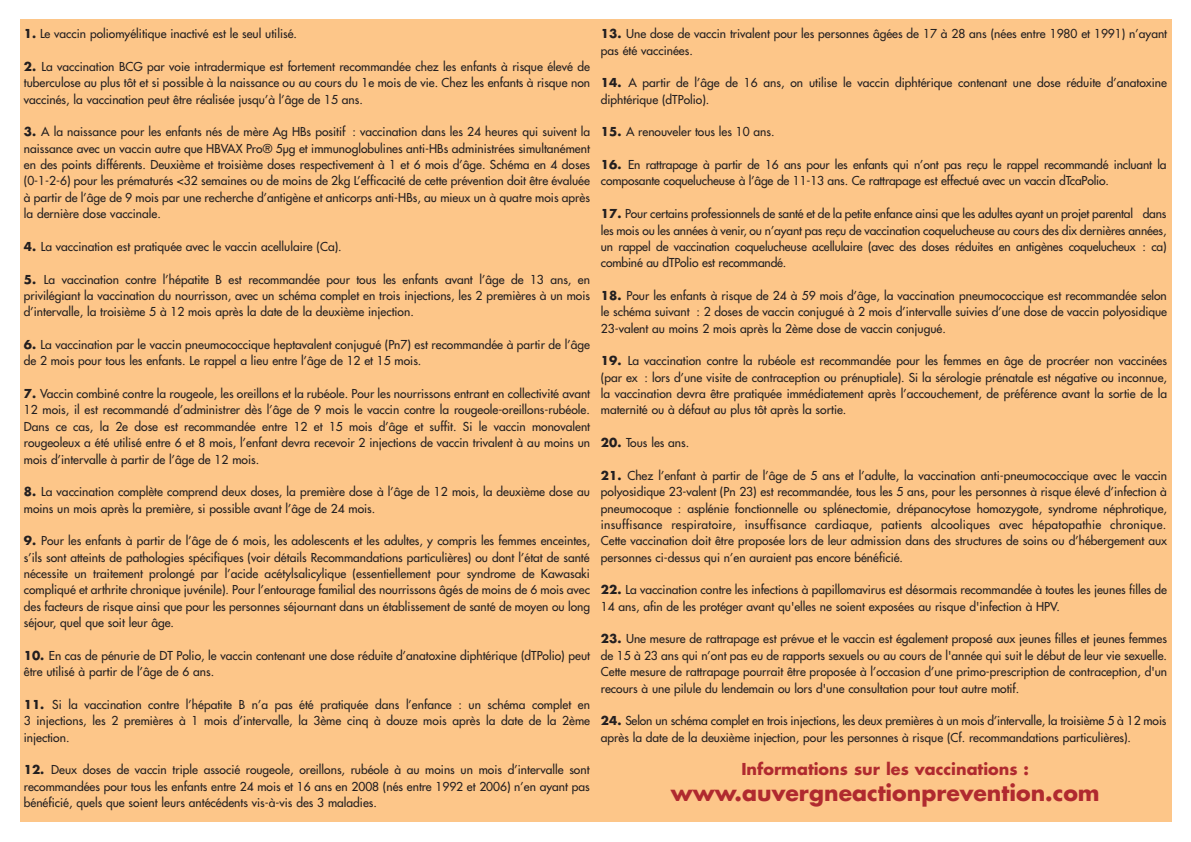
<style>
.page{position:relative;width:1191px;height:842px;background:#fff}
.page>*{position:absolute;margin:0;border:0;box-sizing:border-box;transform-origin:0 0}
.t1{font:700 22px "Futura";color:#b02a2f}
.t2{font:700 16px "Futura";color:#b02a2f}
.t3{font:12px/16.4px "Futura";color:#231f20;text-align:justify}
.s1{font-weight:700}
</style>
<div class="page">
<div style="left:20px;top:20px;width:1151px;height:802px;background:#fdc689"></div>
<p class="t3" style="left:24px;top:26px;width:275px"><span class="s1">1.</span> Le vaccin poliomyélitique inactivé est le seul utilisé.</p>
<p class="t3" style="left:24px;top:59px;width:568px"><span class="s1">2.</span> La vaccination BCG par voie intradermique est fortement recommandée chez les enfants à risque élevé de tuberculose au plus tôt et si possible à la naissance ou au cours du 1e mois de vie. Chez les enfants à risque non vaccinés, la vaccination peut être réalisée jusqu’à l’âge de 15 ans.</p>
<p class="t3" style="left:24px;top:125px;width:568px"><span class="s1">3.</span> A la naissance pour les enfants nés de mère Ag HBs positif : vaccination dans les 24 heures qui suivent la naissance avec un vaccin autre que HBVAX Pro® 5µg et immunoglobulines anti-HBs administrées simultanément en des points différents. Deuxième et troisième doses respectivement à 1 et 6 mois d’âge. Schéma en 4 doses (0-1-2-6) pour les prématurés &lt;32 semaines ou de moins de 2kg L’efficacité de cette prévention doit être évaluée à partir de l’âge de 9 mois par une recherche d’antigène et anticorps anti-HBs, au mieux un à quatre mois après la dernière dose vaccinale.</p>
<p class="t3" style="left:24px;top:239px;width:319px"><span class="s1">4.</span> La vaccination est pratiquée avec le vaccin acellulaire (Ca).</p>
<p class="t3" style="left:24px;top:272px;width:568px"><span class="s1">5.</span> La vaccination contre l’hépatite B est recommandée pour tous les enfants avant l’âge de 13 ans, en privilégiant la vaccination du nourrisson, avec un schéma complet en trois injections, les 2 premières à un mois d’intervalle, la troisième 5 à 12 mois après la date de la deuxième injection.</p>
<p class="t3" style="left:24px;top:337px;width:567px"><span class="s1">6.</span> La vaccination par le vaccin pneumococcique heptavalent conjugué (Pn7) est recommandée à partir de l’âge de 2 mois pour tous les enfants. Le rappel a lieu entre l’âge de 12 et 15 mois.</p>
<p class="t3" style="left:24px;top:386px;width:568px"><span class="s1">7.</span> Vaccin combiné contre la rougeole, les oreillons et la rubéole. Pour les nourrissons entrant en collectivité avant 12 mois, il est recommandé d’administrer dès l’âge de 9 mois le vaccin contre la rougeole-oreillons-rubéole.<br>Dans ce cas, la 2e dose est recommandée entre 12 et 15 mois d’âge et suffit. Si le vaccin monovalent rougeoleux a été utilisé entre 6 et 8 mois, l’enfant devra recevoir 2 injections de vaccin trivalent à au moins un mois d’intervalle à partir de l’âge de 12 mois.</p>
<p class="t3" style="left:24px;top:484px;width:567px"><span class="s1">8.</span> La vaccination complète comprend deux doses, la première dose à l’âge de 12 mois, la deuxième dose au moins un mois après la première, si possible avant l’âge de 24 mois.</p>
<p class="t3" style="left:24px;top:533px;width:568px"><span class="s1">9.</span> Pour les enfants à partir de l’âge de 6 mois, les adolescents et les adultes, y compris les femmes enceintes, s’ils sont atteints de pathologies spécifiques (voir détails Recommandations particulières) ou dont l’état de santé nécessite un traitement prolongé par l’acide acétylsalicylique (essentiellement pour syndrome de Kawasaki compliqué et arthrite chronique juvénile). Pour l’entourage familial des nourrissons âgés de moins de 6 mois avec des facteurs de risque ainsi que pour les personnes séjournant dans un établissement de santé de moyen ou long séjour, quel que soit leur âge.</p>
<p class="t3" style="left:24px;top:648px;width:567px"><span class="s1">10.</span> En cas de pénurie de DT Polio, le vaccin contenant une dose réduite d’anatoxine diphtérique (dTPolio) peut être utilisé à partir de l’âge de 6 ans.</p>
<p class="t3" style="left:24px;top:697px;width:568px"><span class="s1">11.</span> Si la vaccination contre l’hépatite B n’a pas été pratiquée dans l’enfance : un schéma complet en 3 injections, les 2 premières à 1 mois d’intervalle, la 3ème cinq à douze mois après la date de la 2ème injection.</p>
<p class="t3" style="left:24px;top:762px;width:567px"><span class="s1">12.</span> Deux doses de vaccin triple associé rougeole, oreillons, rubéole à au moins un mois d’intervalle sont recommandées pour tous les enfants entre 24 mois et 16 ans en 2008 (nés entre 1992 et 2006) n’en ayant pas bénéficié, quels que soient leurs antécédents vis-à-vis des 3 maladies.</p>
<p class="t3" style="left:601px;top:26px;width:568px"><span class="s1">13.</span> Une dose de vaccin trivalent pour les personnes âgées de 17 à 28 ans (nées entre 1980 et 1991) n’ayant pas été vaccinées.</p>
<p class="t3" style="left:601px;top:76px;width:567px"><span class="s1">14.</span> A partir de l’âge de 16 ans, on utilise le vaccin diphtérique contenant une dose réduite d’anatoxine diphtérique (dTPolio).</p>
<p class="t3" style="left:601px;top:125px;width:175px"><span class="s1">15.</span> A renouveler tous les 10 ans.</p>
<p class="t3" style="left:601px;top:157px;width:567px"><span class="s1">16.</span> En rattrapage à partir de 16 ans pour les enfants qui n’ont pas reçu le rappel recommandé incluant la composante coquelucheuse à l’âge de 11-13 ans. Ce rattrapage est effectué avec un vaccin dTcaPolio.</p>
<p class="t3" style="left:601px;top:206px;width:567px"><span class="s1">17.</span> Pour certains professionnels de santé et de la petite enfance ainsi que les adultes ayant un projet parental dans les mois ou les années à venir, ou n’ayant pas reçu de vaccination coquelucheuse au cours des dix dernières années, un rappel de vaccination coquelucheuse acellulaire (avec des doses réduites en antigènes coquelucheux : ca) combiné au dTPolio est recommandé.</p>
<p class="t3" style="left:601px;top:288px;width:567px"><span class="s1">18.</span> Pour les enfants à risque de 24 à 59 mois d’âge, la vaccination pneumococcique est recommandée selon le schéma suivant : 2 doses de vaccin conjugué à 2 mois d’intervalle suivies d’une dose de vaccin polyosidique 23-valent au moins 2 mois après la 2ème dose de vaccin conjugué.</p>
<p class="t3" style="left:601px;top:354px;width:567px"><span class="s1">19.</span> La vaccination contre la rubéole est recommandée pour les femmes en âge de procréer non vaccinées (par ex : lors d’une visite de contraception ou prénuptiale). Si la sérologie prénatale est négative ou inconnue, la vaccination devra être pratiquée immédiatement après l’accouchement, de préférence avant la sortie de la maternité ou à défaut au plus tôt après la sortie.</p>
<p class="t3" style="left:601px;top:435px;width:90px"><span class="s1">20.</span> Tous les ans.</p>
<p class="t3" style="left:601px;top:468px;width:568px"><span class="s1">21.</span> Chez l’enfant à partir de l’âge de 5 ans et l’adulte, la vaccination anti-pneumococcique avec le vaccin polyosidique 23-valent (Pn 23) est recommandée, tous les 5 ans, pour les personnes à risque élevé d’infection à pneumocoque : asplénie fonctionnelle ou splénectomie, drépanocytose homozygote, syndrome néphrotique, insuffisance respiratoire, insuffisance cardiaque, patients alcooliques avec hépatopathie chronique.<br>Cette vaccination doit être proposée lors de leur admission dans des structures de soins ou d’hébergement aux personnes ci-dessus qui n’en auraient pas encore bénéficié.</p>
<p class="t3" style="left:601px;top:583px;width:567px"><span class="s1">22.</span> La vaccination contre les infections à papillomavirus est désormais recommandée à toutes les jeunes filles de<br>14 ans, afin de les protéger avant qu'elles ne soient exposées au risque d'infection à HPV.</p>
<p class="t3" style="left:601px;top:632px;width:568px"><span class="s1">23.</span> Une mesure de rattrapage est prévue et le vaccin est également proposé aux jeunes filles et jeunes femmes de 15 à 23 ans qui n’ont pas eu de rapports sexuels ou au cours de l'année qui suit le début de leur vie sexuelle.<br>Cette mesure de rattrapage pourrait être proposée à l’occasion d’une primo-prescription de contraception, d'un recours à une pilule du lendemain ou lors d'une consultation pour tout autre motif.</p>
<p class="t3" style="left:601px;top:713px;width:567px"><span class="s1">24.</span> Selon un schéma complet en trois injections, les deux premières à un mois d’intervalle, la troisième 5 à 12 mois après la date de la deuxième injection, pour les personnes à risque (Cf. recommandations particulières).</p>
<h2 class="t2" style="left:741px;top:761px;width:289px">Informations sur les vaccinations :</h2>
<h1 class="t1" style="left:671px;top:782px;width:430px">www.auvergneactionprevention.com</h1>
</div>
